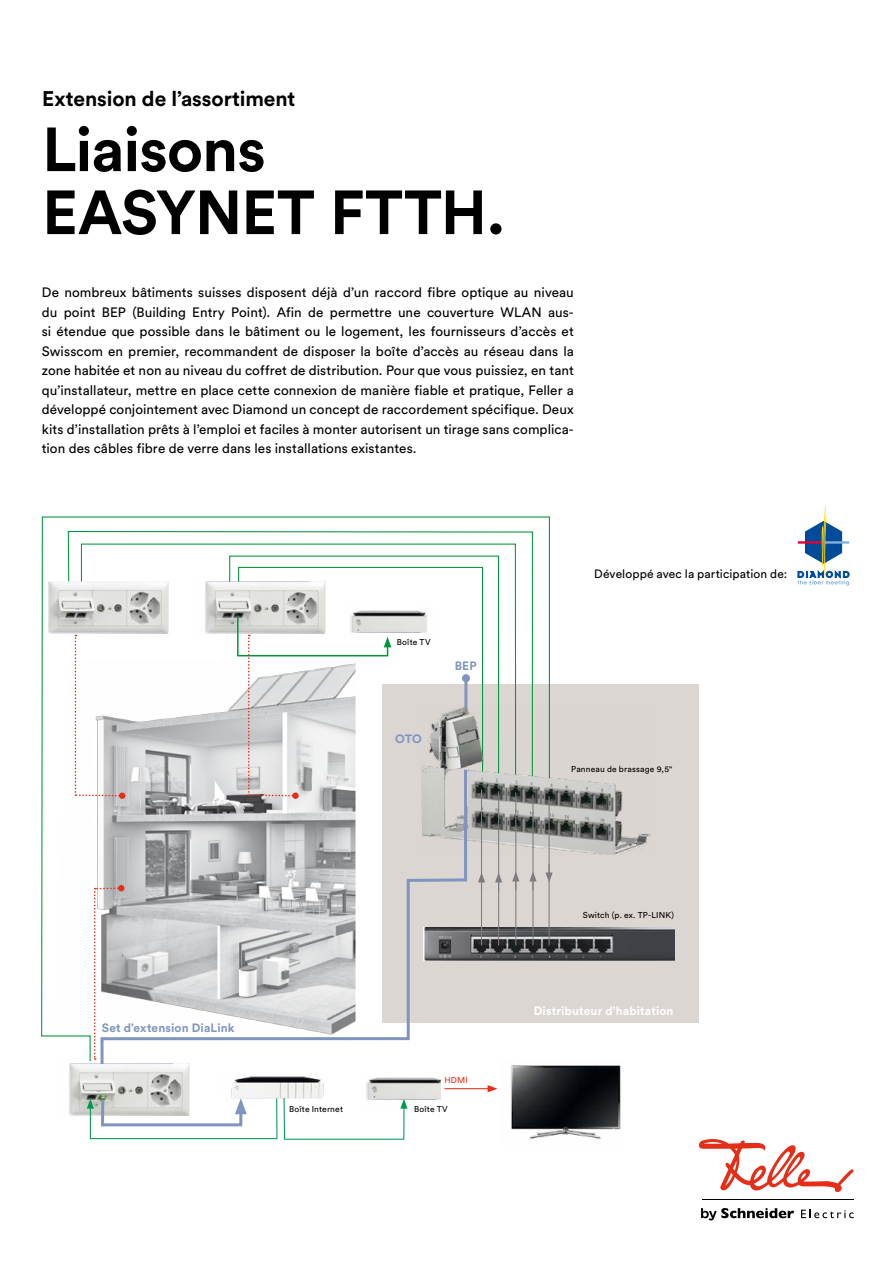
<style>
.page{position:relative;width:893px;height:1263px;background:#fff}
.page>*{position:absolute;margin:0;border:0;box-sizing:border-box;transform-origin:0 0}
.t1{font:700 61.5px/63px "Circular Std";letter-spacing:-.015em;color:#000}
.t2{font:700 21px "Circular Std";letter-spacing:-.005em;color:#000}
.t3{font:13.5px/19.5px "Circular Std";letter-spacing:.005em;color:#000;text-align:justify}
.t4{font:12px "Circular Std";letter-spacing:.01em;color:#000}
.t5{font:700 12px "Circular Std";letter-spacing:.01em;color:#7f94bf}
.t6{font:700 12px "Circular Std";letter-spacing:.01em;color:#fff}
.t7{font:8.55px "Circular Std";letter-spacing:.02em;color:#000}
.t8{font:8.55px "Circular Std";color:#e42e18}
</style>
<div class="page">
<svg style="left:701px;top:1208px;width:93px;height:12px"></svg>
<svg style="left:801px;top:1210px;width:53px;height:8px"></svg>
<svg style="left:699px;top:1139px;width:155px;height:54px"></svg>
<hr style="left:702px;top:1199px;width:152px;height:1px;background:#000">
<div style="left:383px;top:684px;width:316px;height:339px;background:#dcd6d3"></div>
<svg style="left:41px;top:516px;width:509px;height:544px"></svg>
<svg style="left:67px;top:530px;width:466px;height:267px"></svg>
<svg style="left:229px;top:555px;width:271px;height:231px"></svg>
<img style="left:195px;top:578px;width:134px;height:58px">
<img style="left:69px;top:1060px;width:121px;height:56px">
<img style="left:511px;top:1065px;width:110px;height:75px">
<hr style="left:444px;top:1088px;width:46px;height:1px;background:#e42e18">
<svg style="left:488px;top:1085px;width:9px;height:7px"></svg>
<hr style="left:464px;top:681px;width:3px;height:66px;background:#7f94bf">
<img style="left:421px;top:707px;width:229px;height:147px">
<img style="left:231px;top:1076px;width:93px;height:21px">
<svg style="left:87px;top:1097px;width:321px;height:43px"></svg>
<img style="left:360px;top:1077px;width:80px;height:28px">
<img style="left:467px;top:927px;width:207px;height:33px">
<hr style="left:481px;top:789px;width:1px;height:156px;background:#7c7c81">
<hr style="left:498px;top:791px;width:1px;height:154px;background:#7c7c81">
<hr style="left:515px;top:792px;width:1px;height:153px;background:#7c7c81">
<hr style="left:532px;top:794px;width:1px;height:151px;background:#7c7c81">
<hr style="left:549px;top:796px;width:1px;height:149px;background:#7c7c81">
<svg style="left:478px;top:872px;width:7px;height:19px"></svg>
<svg style="left:495px;top:872px;width:7px;height:19px"></svg>
<svg style="left:512px;top:871px;width:7px;height:19px"></svg>
<svg style="left:529px;top:871px;width:8px;height:19px"></svg>
<svg style="left:545px;top:864px;width:8px;height:18px"></svg>
<svg style="left:99px;top:877px;width:368px;height:190px"></svg>
<img style="left:52px;top:660px;width:303px;height:379px">
<svg style="left:94px;top:885px;width:30px;height:175px"></svg>
<img style="left:41px;top:581px;width:131px;height:55px">
<div style="left:462px;top:674px;width:8px;height:8px;background:#7f94bf;border-radius:50%"></div>
<hr style="left:464px;top:770px;width:3px;height:111px;background:#7f94bf">
<img style="left:344px;top:605px;width:93px;height:34px">
<svg style="left:75px;top:635px;width:48px;height:162px"></svg>
<div style="left:119px;top:792px;width:6px;height:7px;background:#e42e18;border-radius:50%"></div>
<svg style="left:236px;top:614px;width:155px;height:183px"></svg>
<div style="left:292px;top:792px;width:7px;height:7px;background:#e42e18;border-radius:50%"></div>
<svg style="left:798px;top:506px;width:51px;height:80px"></svg>
<h2 class="t2" style="left:42px;top:86px;width:255px">Extension de l’assortiment</h2>
<h1 class="t1" style="left:42px;top:117px;width:465px">Liaisons<br>EASYNET FTTH.</h1>
<p class="t3" style="left:42px;top:282px;width:533px">De nombreux bâtiments suisses disposent déjà d’un raccord fibre optique au niveau du point BEP (Building Entry Point). Afin de permettre une couverture WLAN aus&shy;si étendue que possible dans le bâtiment ou le logement, les fournisseurs d’accès et Swisscom en premier, recommandent de disposer la boîte d’accès au réseau dans la zone habitée et non au niveau du coffret de distribution. Pour que vous puissiez, en tant qu’installateur, mettre en place cette connexion de manière fiable et pratique, Feller a développé conjointement avec Diamond un concept de raccordement spécifique. Deux kits d’installation prêts à l’emploi et faciles à monter autorisent un tirage sans complica&shy;tion des câbles fibre de verre dans les installations existantes.</p>
<p class="t7" style="left:397px;top:637px;width:35px">Boîte TV</p>
<p class="t5" style="left:455px;top:658px;width:24px">BEP</p>
<p class="t5" style="left:395px;top:731px;width:28px">OTO</p>
<p class="t4" style="left:594px;top:566px;width:194px">Développé avec la participation de:</p>
<p class="t7" style="left:571px;top:763px;width:103px">Panneau de brassage 9,5"</p>
<p class="t7" style="left:583px;top:910px;width:93px">Switch (p. ex. TP-LINK)</p>
<p class="t5" style="left:102px;top:1020px;width:134px">Set d’extension DiaLink</p>
<p class="t8" style="left:444px;top:1074px;width:25px">HDMI</p>
<p class="t7" style="left:289px;top:1104px;width:56px">Boîte Internet</p>
<p class="t7" style="left:414px;top:1104px;width:35px">Boîte TV</p>
<p class="t6" style="left:534px;top:1003px;width:141px">Distributeur d’habitation</p>
</div>
